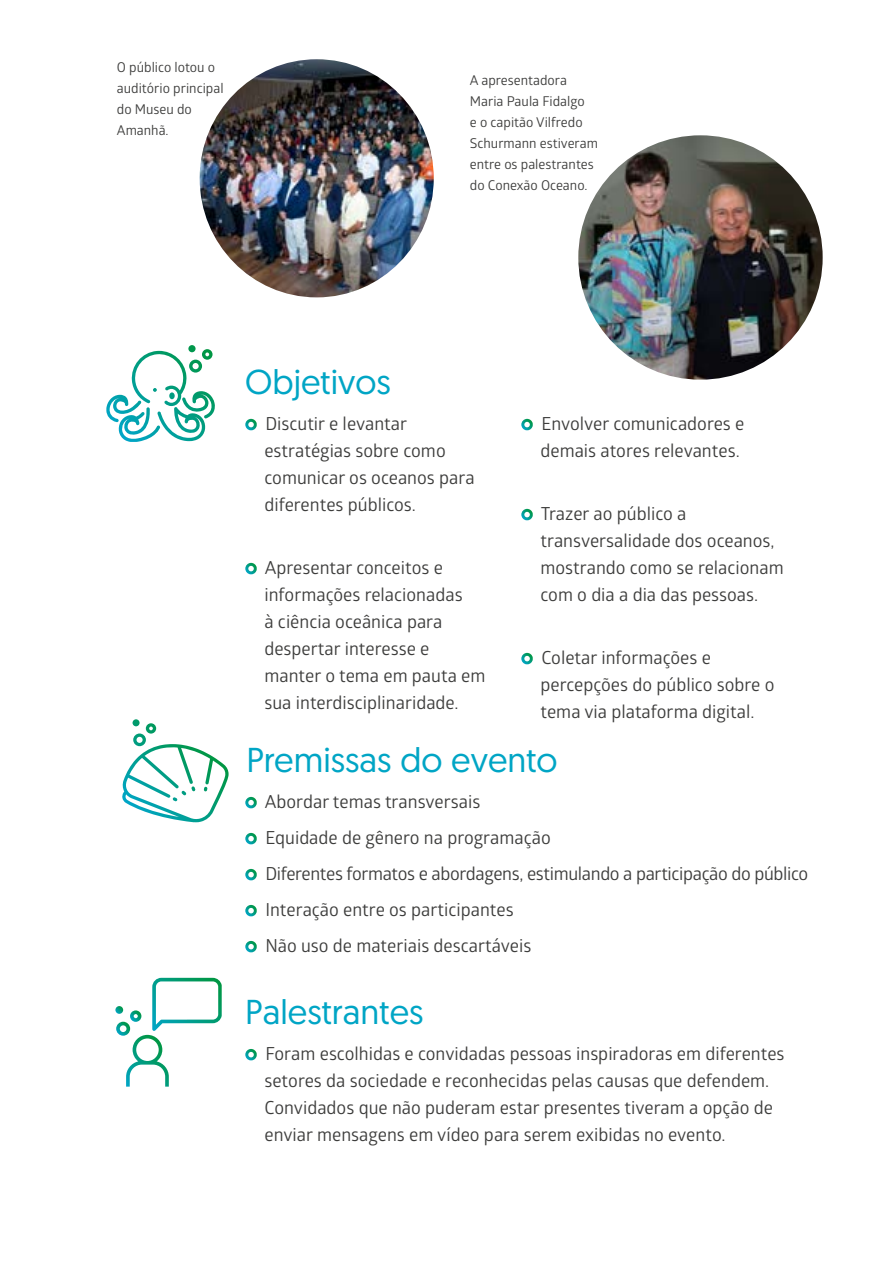
<style>
.page{position:relative;width:893px;height:1263px;background:#fff}
.page>*{position:absolute;margin:0;border:0;box-sizing:border-box;transform-origin:0 0}
.t1{font:34.5px "Geomanist";color:#00a5c5}
.t2{font:18px/27px "Glober";color:#3c3c3b}
.t3{font:13.5px/21px "Glober";color:#3c3c3b}
</style>
<div class="page">
<img style="left:578px;top:135px;width:245px;height:245px;border-radius:122px">
<svg style="left:245px;top:1049px;width:12px;height:11px"></svg>
<svg style="left:115px;top:978px;width:107px;height:108px"></svg>
<svg style="left:122px;top:719px;width:107px;height:103px"></svg>
<svg style="left:106px;top:345px;width:109px;height:77px"></svg>
<svg style="left:245px;top:419px;width:12px;height:11px"></svg>
<svg style="left:521px;top:419px;width:12px;height:11px"></svg>
<svg style="left:245px;top:563px;width:12px;height:11px"></svg>
<svg style="left:521px;top:509px;width:12px;height:11px"></svg>
<svg style="left:521px;top:653px;width:12px;height:11px"></svg>
<svg style="left:245px;top:797px;width:12px;height:11px"></svg>
<svg style="left:245px;top:833px;width:12px;height:11px"></svg>
<svg style="left:245px;top:869px;width:12px;height:11px"></svg>
<svg style="left:245px;top:905px;width:12px;height:11px"></svg>
<svg style="left:245px;top:941px;width:12px;height:11px"></svg>
<img style="left:200px;top:59px;width:234px;height:238px">
<p class="t3" style="left:117px;top:56px;width:108px">O público lotou o auditório principal do Museu do<br>Amanhã.</p>
<p class="t3" style="left:470px;top:69px;width:130px">A apresentadora<br>Maria Paula Fidalgo<br>e o capitão Vilfredo<br>Schurmann estiveram entre os palestrantes do Conexão Oceano.</p>
<h1 class="t1" style="left:245px;top:360px;width:147px">Objetivos</h1>
<p class="t2" style="left:264px;top:410px;width:212px">Discutir e levantar estratégias sobre como comunicar os oceanos para diferentes públicos.</p>
<p class="t2" style="left:540px;top:410px;width:205px">Envolver comunicadores e demais atores relevantes.</p>
<p class="t2" style="left:540px;top:500px;width:245px">Trazer ao público a transversalidade dos oceanos, mostrando como se relacionam com o dia a dia das pessoas.</p>
<p class="t2" style="left:264px;top:554px;width:223px">Apresentar conceitos e informações relacionadas<br>à ciência oceânica para despertar interesse e manter o tema em pauta em sua interdisciplinaridade.</p>
<p class="t2" style="left:540px;top:644px;width:236px">Coletar informações e percepções do público sobre o tema via plataforma digital.</p>
<h1 class="t1" style="left:246px;top:738px;width:313px">Premissas do evento</h1>
<p class="t2" style="left:265px;top:783px;width:545px;line-height:36px">Abordar temas transversais<br>Equidade de gênero na programação<br>Diferentes formatos e abordagens, estimulando a participação do público Interação entre os participantes<br>Não uso de materiais descartáveis</p>
<h1 class="t1" style="left:245px;top:990px;width:180px">Palestrantes</h1>
<p class="t2" style="left:264px;top:1040px;width:522px">Foram escolhidas e convidadas pessoas inspiradoras em diferentes setores da sociedade e reconhecidas pelas causas que defendem.<br>Convidados que não puderam estar presentes tiveram a opção de enviar mensagens em vídeo para serem exibidas no evento.</p>
</div>
